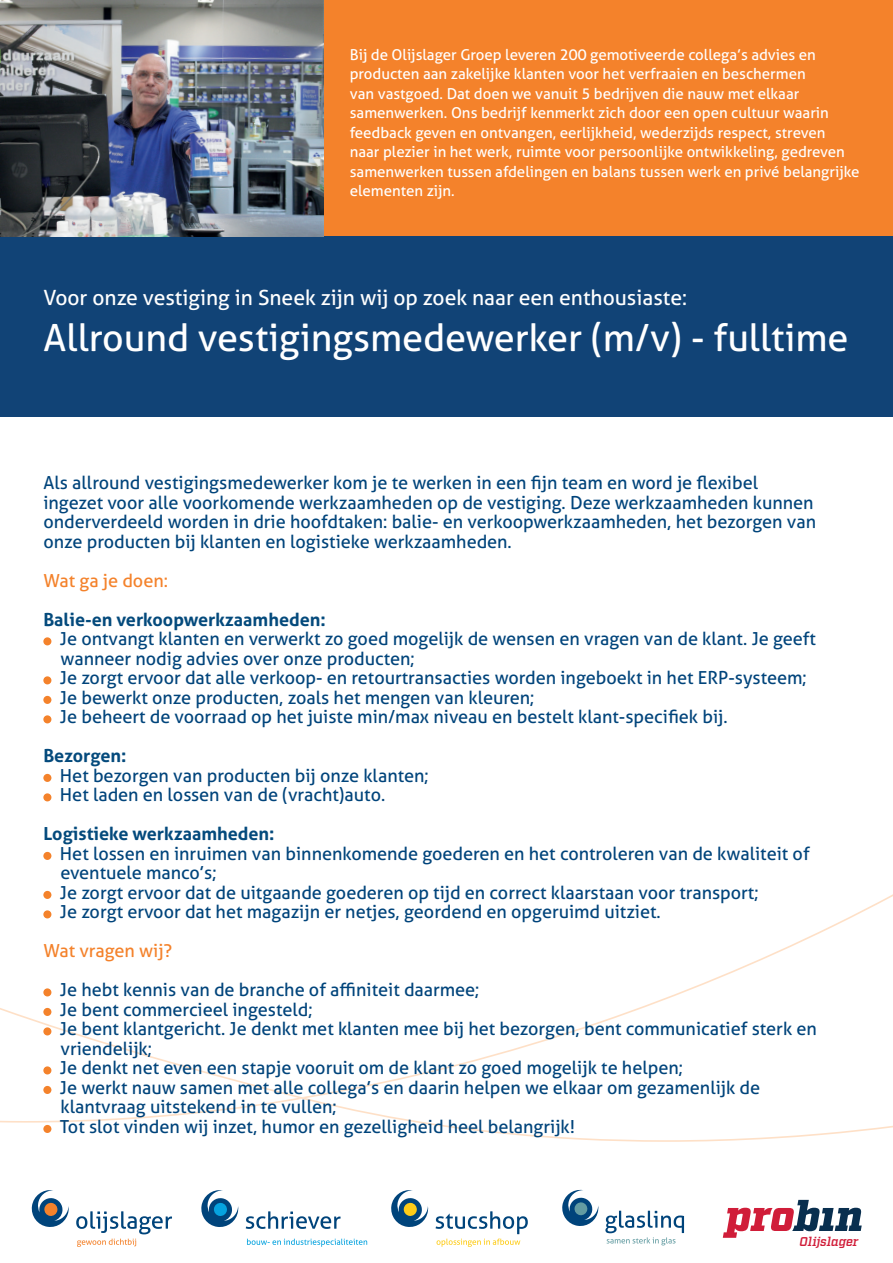
<style>
.page{position:relative;width:893px;height:1263px;background:#fff}
.page>*{position:absolute;margin:0;border:0;box-sizing:border-box;transform-origin:0 0}
.t1{font:37.5px "Aller";color:#fff}
.t2{font:21px "Aller";color:#fff}
.t3{font:18px/19.5px "Aller";color:#00447b}
.t4{font:700 18px "Aller";color:#044a7c}
.t5{font:18px "Aller";color:#f4822b}
.t6{font:15px/19.5px "Aller";color:#fff}
.t7{font:italic 600 12.75px "Factoria";letter-spacing:-.005em;color:#d01d39}
</style>
<div class="page">
<div style="left:1px;top:0;width:892px;height:236px;background:#f4822b"></div>
<div style="left:0;top:236px;width:893px;height:181px;background:#114376"></div>
<svg style="left:0;top:1008px;width:893px;height:134px"></svg>
<div style="left:43px;top:637px;width:8px;height:8px;background:#f4822b;border-radius:50%"></div>
<div style="left:43px;top:676px;width:8px;height:8px;background:#f4822b;border-radius:50%"></div>
<div style="left:43px;top:696px;width:8px;height:8px;background:#f4822b;border-radius:50%"></div>
<div style="left:43px;top:715px;width:8px;height:8px;background:#f4822b;border-radius:50%"></div>
<div style="left:43px;top:774px;width:8px;height:8px;background:#f4822b;border-radius:50%"></div>
<div style="left:43px;top:793px;width:8px;height:8px;background:#f4822b;border-radius:50%"></div>
<div style="left:43px;top:852px;width:8px;height:8px;background:#f4822b;border-radius:50%"></div>
<div style="left:43px;top:891px;width:8px;height:8px;background:#f4822b;border-radius:50%"></div>
<div style="left:43px;top:910px;width:8px;height:8px;background:#f4822b;border-radius:50%"></div>
<div style="left:43px;top:988px;width:8px;height:8px;background:#f4822b;border-radius:50%"></div>
<div style="left:43px;top:1008px;width:8px;height:8px;background:#f4822b;border-radius:50%"></div>
<div style="left:43px;top:1027px;width:8px;height:8px;background:#f4822b;border-radius:50%"></div>
<div style="left:43px;top:1066px;width:8px;height:8px;background:#f4822b;border-radius:50%"></div>
<div style="left:43px;top:1086px;width:8px;height:8px;background:#f4822b;border-radius:50%"></div>
<div style="left:43px;top:1125px;width:8px;height:8px;background:#f4822b;border-radius:50%"></div>
<img style="left:0;top:0;width:323px;height:236px">
<svg style="left:391px;top:1190px;width:37px;height:37px"></svg>
<svg style="left:436px;top:1211px;width:92px;height:36px"></svg>
<svg style="left:201px;top:1190px;width:37px;height:37px"></svg>
<svg style="left:246px;top:1211px;width:95px;height:18px"></svg>
<svg style="left:247px;top:1239px;width:120px;height:8px"></svg>
<svg style="left:31px;top:1190px;width:38px;height:37px"></svg>
<svg style="left:76px;top:1211px;width:96px;height:36px"></svg>
<svg style="left:723px;top:1200px;width:139px;height:38px"></svg>
<svg style="left:562px;top:1189px;width:36px;height:37px"></svg>
<svg style="left:605px;top:1211px;width:79px;height:34px"></svg>
<p class="t6" style="left:350px;top:44px;width:511px">Bij de Olijslager Groep leveren 200 gemotiveerde collega’s advies en producten aan zakelijke klanten voor het verfraaien en beschermen<br>van vastgoed. Dat doen we vanuit 5 bedrijven die nauw met elkaar samenwerken. Ons bedrijf kenmerkt zich door een open cultuur waarin feedback geven en ontvangen, eerlijkheid, wederzijds respect, streven<br>naar plezier in het werk, ruimte voor persoonlijke ontwikkeling, gedreven samenwerken tussen afdelingen en balans tussen werk en privé belangrijke elementen zijn.</p>
<p class="t2" style="left:43px;top:284px;width:645px">Voor onze vestiging in Sneek zĳn wĳ op zoek naar een enthousiaste:</p>
<h1 class="t1" style="left:43px;top:314px;width:806px">Allround vestigingsmedewerker (m/v) - fulltime</h1>
<p class="t3" style="left:43px;top:473px;width:774px">Als allround vestigingsmedewerker kom je te werken in een fijn team en word je flexibel ingezet voor alle voorkomende werkzaamheden op de vestiging. Deze werkzaamheden kunnen onderverdeeld worden in drie hoofdtaken: balie- en verkoopwerkzaamheden, het bezorgen van onze producten bij klanten en logistieke werkzaamheden.</p>
<p class="t5" style="left:43px;top:569px;width:126px">Wat ga je doen:</p>
<p class="t4" style="left:43px;top:608px;width:284px">Balie-en verkoopwerkzaamheden:</p>
<p class="t3" style="left:60px;top:629px;width:757px">Je ontvangt klanten en verwerkt zo goed mogelijk de wensen en vragen van de klant. Je geeft wanneer nodig advies over onze producten;<br>Je zorgt ervoor dat alle verkoop- en retourtransacties worden ingeboekt in het ERP-systeem; Je bewerkt onze producten, zoals het mengen van kleuren;<br>Je beheert de voorraad op het juiste min/max niveau en bestelt klant-specifiek bij.</p>
<p class="t4" style="left:43px;top:744px;width:84px">Bezorgen:</p>
<p class="t3" style="left:60px;top:766px;width:370px">Het bezorgen van producten bij onze klanten;<br>Het laden en lossen van de (vracht)auto.</p>
<p class="t4" style="left:43px;top:822px;width:233px">Logistieke werkzaamheden:</p>
<p class="t3" style="left:60px;top:844px;width:751px">Het lossen en inruimen van binnenkomende goederen en het controleren van de kwaliteit of eventuele manco’s;<br>Je zorgt ervoor dat de uitgaande goederen op tijd en correct klaarstaan voor transport;<br>Je zorgt ervoor dat het magazijn er netjes, geordend en opgeruimd uitziet.</p>
<p class="t5" style="left:43px;top:940px;width:131px">Wat vragen wij?</p>
<p class="t3" style="left:60px;top:980px;width:758px">Je hebt kennis van de branche of affiniteit daarmee;<br>Je bent commercieel ingesteld;<br>Je bent klantgericht. Je denkt met klanten mee bij het bezorgen, bent communicatief sterk en vriendelijk;<br>Je denkt net even een stapje vooruit om de klant zo goed mogelijk te helpen;<br>Je werkt nauw samen met alle collega’s en daarin helpen we elkaar om gezamenlijk de klantvraag uitstekend in te vullen;<br>Tot slot vinden wij inzet, humor en gezelligheid heel belangrijk!</p>
<p class="t7" style="left:800px;top:1234px;width:60px">Olijslager</p>
</div>
